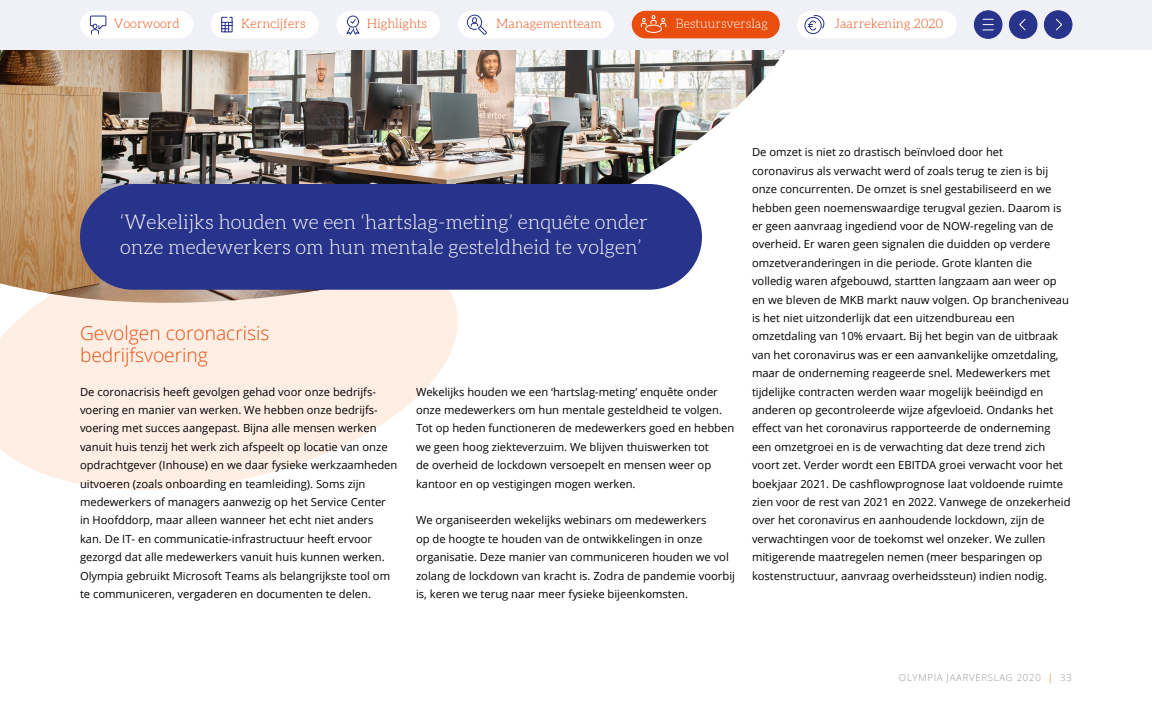
<style>
.page{position:relative;width:1152px;height:720px;background:#fff}
.page>*{position:absolute;margin:0;border:0;box-sizing:border-box;transform-origin:0 0}
.t1{font:300 20px/25.2px "Aleo";color:#fff}
.t2{font:300 19.2px/21.6px "Open Sans";color:#e94e0f}
.t3{font:300 12.8px "Aleo";color:#e94e0f}
.t4{font:300 12.8px "Aleo";color:#fff}
.t5{font:11.2px/18.4px "Open Sans";color:#000}
.t6{font:300 9.6px "Open Sans";letter-spacing:.075em;color:#999}
.s1{color:#e94e0f}
</style>
<div class="page">
<svg style="left:0;top:310px;width:458px;height:180px;fill:#feeee4"></svg>
<img style="left:0;top:49px;width:795px;height:261px">
<div style="left:0;top:0;width:1152px;height:49px;background:#f0f1f7"></div>
<div style="left:1044px;top:11px;width:28px;height:27px;background:#28348b;border-radius:50%"></div>
<div style="left:1044px;top:11px;width:28px;height:28px;border:1px solid #28348b;border-radius:50%"></div>
<svg style="left:1056px;top:19px;width:6px;height:11px"></svg>
<div style="left:1009px;top:11px;width:28px;height:27px;background:#28348b;border-radius:50%"></div>
<div style="left:1009px;top:11px;width:28px;height:28px;border:1px solid #28348b;border-radius:50%"></div>
<svg style="left:1019px;top:19px;width:7px;height:11px"></svg>
<div style="left:974px;top:11px;width:28px;height:27px;background:#28348b;border-radius:50%"></div>
<div style="left:974px;top:11px;width:28px;height:28px;border:1px solid #28348b;border-radius:50%"></div>
<svg style="left:983px;top:19px;width:10px;height:12px"></svg>
<div style="left:458px;top:11px;width:156px;height:27px;background:#fff;border-radius:14px"></div>
<svg style="left:467px;top:15px;width:20px;height:20px"></svg>
<div style="left:336px;top:11px;width:105px;height:27px;background:#fff;border-radius:14px"></div>
<svg style="left:346px;top:16px;width:14px;height:19px"></svg>
<div style="left:210px;top:11px;width:109px;height:27px;background:#fff;border-radius:14px"></div>
<svg style="left:221px;top:17px;width:12px;height:15px"></svg>
<div style="left:80px;top:11px;width:113px;height:27px;background:#fff;border-radius:14px"></div>
<svg style="left:90px;top:16px;width:16px;height:18px"></svg>
<div style="left:797px;top:11px;width:160px;height:27px;background:#fff;border-radius:14px"></div>
<svg style="left:805px;top:15px;width:19px;height:19px"></svg>
<div style="left:632px;top:11px;width:148px;height:27px;background:#e94e0f;border-radius:14px"></div>
<svg style="left:641px;top:15px;width:25px;height:18px"></svg>
<div style="left:80px;top:184px;width:622px;height:106px;background:#28348b;border-radius:53px"></div>
<p class="t3" style="left:114px;top:16px;width:67px">Voorwoord</p>
<p class="t3" style="left:241px;top:16px;width:66px">Kerncijfers</p>
<p class="t3" style="left:367px;top:16px;width:62px">Highlights</p>
<p class="t3" style="left:496px;top:16px;width:107px">Managementteam</p>
<p class="t4" style="left:676px;top:16px;width:94px">Bestuursverslag</p>
<p class="t3" style="left:834px;top:16px;width:111px">Jaarrekening 2020</p>
<h1 class="t1" style="left:120px;top:211px;width:529px">‘Wekelijks houden we een ‘hartslag-meting’ enquête onder onze medewerkers om hun mentale gesteldheid te volgen’</h1>
<h2 class="t2" style="left:80px;top:322px;width:191px">Gevolgen coronacrisis bedrijfsvoering</h2>
<p class="t5" style="left:80px;top:382px;width:319px">De coronacrisis heeft gevolgen gehad voor onze bedrijfs&shy;voering en manier van werken. We hebben onze bedrijfs&shy;voering met succes aangepast. Bijna alle mensen werken vanuit huis tenzij het werk zich afspeelt op locatie van onze opdrachtgever (Inhouse) en we daar fysieke werkzaamheden uitvoeren (zoals onboarding en teamleiding). Soms zijn medewerkers of managers aanwezig op het Service Center in Hoofddorp, maar alleen wanneer het echt niet anders kan. De IT- en communicatie-infrastructuur heeft ervoor gezorgd dat alle medewerkers vanuit huis kunnen werken.<br>Olympia gebruikt Microsoft Teams als belangrijkste tool om te communiceren, vergaderen en documenten te delen.</p>
<p class="t5" style="left:416px;top:382px;width:320px">Wekelijks houden we een ‘hartslag-meting’ enquête onder onze medewerkers om hun mentale gesteldheid te volgen.<br>Tot op heden functioneren de medewerkers goed en hebben we geen hoog ziekteverzuim. We blijven thuiswerken tot<br>de overheid de lockdown versoepelt en mensen weer op kantoor en op vestigingen mogen werken.</p>
<p class="t5" style="left:416px;top:511px;width:321px">We organiseerden wekelijks webinars om medewerkers<br>op de hoogte te houden van de ontwikkelingen in onze organisatie. Deze manier van communiceren houden we vol zolang de lockdown van kracht is. Zodra de pandemie voorbij is, keren we terug naar meer fysieke bijeenkomsten.</p>
<p class="t5" style="left:752px;top:143px;width:320px">De omzet is niet zo drastisch beïnvloed door het<br>coronavirus als verwacht werd of zoals terug te zien is bij onze concurrenten. De omzet is snel gestabiliseerd en we hebben geen noemenswaardige terugval gezien. Daarom is er geen aanvraag ingediend voor de NOW-regeling van de overheid. Er waren geen signalen die duidden op verdere omzetveranderingen in die periode. Grote klanten die volledig waren afgebouwd, startten langzaam aan weer op en we bleven de MKB markt nauw volgen. Op brancheniveau is het niet uitzonderlijk dat een uitzendbureau een omzetdaling van 10% ervaart. Bij het begin van de uitbraak van het coronavirus was er een aanvankelijke omzetdaling, maar de onderneming reageerde snel. Medewerkers met tijdelijke contracten werden waar mogelijk beëindigd en anderen op gecontroleerde wijze afgevloeid. Ondanks het effect van het coronavirus rapporteerde de onderneming een omzetgroei en is de verwachting dat deze trend zich voort zet. Verder wordt een EBITDA groei verwacht voor het boekjaar 2021. De cashflowprognose laat voldoende ruimte zien voor de rest van 2021 en 2022. Vanwege de onzekerheid over het coronavirus en aanhoudende lockdown, zijn de verwachtingen voor de toekomst wel onzeker. We zullen mitigerende maatregelen nemen (meer besparingen op kostenstructuur, aanvraag overheidssteun) indien nodig.</p>
<p class="t6" style="left:899px;top:671px;width:175px">OLYMPIA JAARVERSLAG 2020 <span class="s1">|</span> 33</p>
</div>
